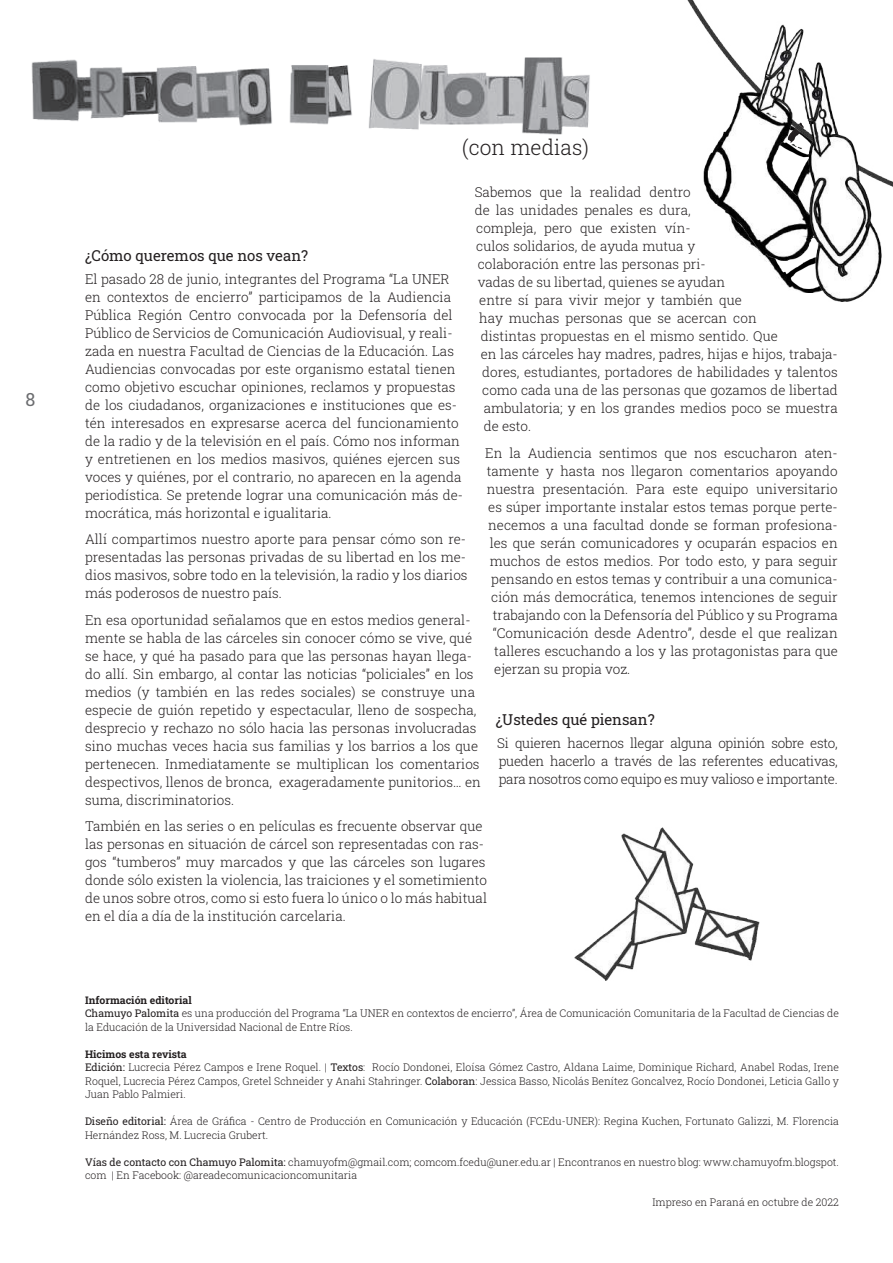
<style>
.page{position:relative;width:893px;height:1263px;background:#fff}
.page>*{position:absolute;margin:0;border:0;box-sizing:border-box;transform-origin:0 0}
.t1{font:300 21px "Roboto Slab";color:#231f20}
.t2{font:18px "Roboto Slab";color:#6c6d70}
.t3{font:15px "Roboto Slab";color:#231f20}
.t4{font:300 13.5px/18px "Roboto Slab";color:#231f20}
.t5{font:300 10.5px/13.5px "Roboto Slab";color:#231f20}
.s1{font-weight:700}
.s2{font-weight:400}
</style>
<div class="page">
<img style="left:31px;top:57px;width:559px;height:78px">
<img style="left:687px;top:0;width:206px;height:302px">
<img style="left:574px;top:827px;width:186px;height:153px">
<h2 class="t2" style="left:26px;top:387px;width:11px">8</h2>
<h1 class="t1" style="left:462px;top:133px;width:128px">(con medias)</h1>
<p class="t4" style="left:475px;top:183px;width:218px">Sabemos que la realidad dentro</p>
<p class="t4" style="left:475px;top:201px;width:218px">de las unidades penales es dura,</p>
<p class="t4" style="left:476px;top:219px;width:216px">compleja, pero que existen vín-</p>
<p class="t4" style="left:476px;top:237px;width:220px">culos solidarios, de ayuda mutua y</p>
<p class="t4" style="left:478px;top:255px;width:229px">colaboración entre las personas pri-</p>
<p class="t4" style="left:478px;top:273px;width:249px">vadas de su libertad, quienes se ayudan</p>
<p class="t4" style="left:479px;top:291px;width:264px">entre sí para vivir mejor y también que</p>
<p class="t4" style="left:479px;top:309px;width:279px">hay muchas personas que se acercan con</p>
<p class="t4" style="left:481px;top:327px;width:299px">distintas propuestas en el mismo sentido. Que</p>
<p class="t4" style="left:481px;top:345px;width:358px">en las cárceles hay madres, padres, hijas e hijos, trabaja-</p>
<p class="t4" style="left:482px;top:363px;width:357px">dores, estudiantes, portadores de habilidades y talentos</p>
<p class="t4" style="left:482px;top:381px;width:357px">como cada una de las personas que gozamos de libertad</p>
<p class="t4" style="left:484px;top:399px;width:355px">ambulatoria; y en los grandes medios poco se muestra</p>
<p class="t4" style="left:484px;top:417px;width:49px">de esto.</p>
<p class="t4" style="left:485px;top:443px;width:354px">En la Audiencia sentimos que nos escucharon aten-</p>
<p class="t4" style="left:487px;top:461px;width:353px">tamente y hasta nos llegaron comentarios apoyando</p>
<p class="t4" style="left:487px;top:479px;width:353px">nuestra presentación. Para este equipo universitario</p>
<p class="t4" style="left:488px;top:497px;width:351px">es súper importante instalar estos temas porque perte-</p>
<p class="t4" style="left:488px;top:515px;width:351px">necemos a una facultad donde se forman profesiona-</p>
<p class="t4" style="left:490px;top:533px;width:349px">les que serán comunicadores y ocuparán espacios en</p>
<p class="t4" style="left:490px;top:551px;width:350px">muchos de estos medios. Por todo esto, y para seguir</p>
<p class="t4" style="left:491px;top:569px;width:348px">pensando en estos temas y contribuir a una comunica-</p>
<p class="t4" style="left:491px;top:587px;width:348px">ción más democrática, tenemos intenciones de seguir</p>
<p class="t4" style="left:493px;top:605px;width:347px">trabajando con la Defensoría del Público y su Programa</p>
<p class="t4" style="left:493px;top:623px;width:346px">“Comunicación desde Adentro”, desde el que realizan</p>
<p class="t4" style="left:494px;top:641px;width:345px">talleres escuchando a los y las protagonistas para que</p>
<p class="t4" style="left:494px;top:659px;width:138px">ejerzan su propia voz.</p>
<p class="t3" style="left:496px;top:710px;width:160px">¿Ustedes qué piensan?</p>
<p class="t4" style="left:497px;top:733px;width:342px;text-align:justify">Si quieren hacernos llegar alguna opinión sobre esto, pueden hacerlo a través de las referentes educativas, para nosotros como equipo es muy valioso e importante.</p>
<p class="t3" style="left:85px;top:246px;width:225px">¿Cómo queremos que nos vean?</p>
<p class="t4" style="left:85px;top:269px;width:379px">El pasado 28 de junio, integrantes del Programa “La UNER en contextos de encierro” participamos de la Audiencia Pública Región Centro convocada por la Defensoría del Público de Servicios de Comunicación Audiovisual, y reali&shy;zada en nuestra Facultad de Ciencias de la Educación. Las Audiencias convocadas por este organismo estatal tienen como objetivo escuchar opiniones, reclamos y propuestas de los ciudadanos, organizaciones e instituciones que es&shy;tén interesados en expresarse acerca del funcionamiento de la radio y de la televisión en el país. Cómo nos informan y entretienen en los medios masivos, quiénes ejercen sus voces y quiénes, por el contrario, no aparecen en la agenda periodística. Se pretende lograr una comunicación más de&shy;mocrática, más horizontal e igualitaria.</p>
<p class="t4" style="left:85px;top:530px;width:384px;text-align:justify">Allí compartimos nuestro aporte para pensar cómo son re&shy;presentadas las personas privadas de su libertad en los me&shy;dios masivos, sobre todo en la televisión, la radio y los diarios más poderosos de nuestro país.</p>
<p class="t4" style="left:85px;top:610px;width:397px">En esa oportunidad señalamos que en estos medios general&shy;mente se habla de las cárceles sin conocer cómo se vive, qué se hace, y qué ha pasado para que las personas hayan llega&shy;do allí. Sin embargo, al contar las noticias “policiales” en los medios (y también en las redes sociales) se construye una especie de guión repetido y espectacular, lleno de sospecha, desprecio y rechazo no sólo hacia las personas involucradas sino muchas veces hacia sus familias y los barrios a los que pertenecen. Inmediatamente se multiplican los comentarios despectivos, llenos de bronca, exageradamente punitorios… en suma, discriminatorios.</p>
<p class="t4" style="left:85px;top:817px;width:404px">También en las series o en películas es frecuente observar que las personas en situación de cárcel son representadas con ras&shy;gos “tumberos” muy marcados y que las cárceles son lugares donde sólo existen la violencia, las traiciones y el sometimiento de unos sobre otros, como si esto fuera lo único o lo más habitual en el día a día de la institución carcelaria.</p>
<p class="t5" style="left:85px;top:993px;width:755px"><span class="s1">Información editorial<br></span><span class="s2">Chamuyo Palomita</span> es una producción del Programa “La UNER en contextos de encierro”, Área de Comunicación Comunitaria de la Facultad de Ciencias de la Educación de la Universidad Nacional de Entre Ríos.</p>
<p class="t5" style="left:85px;top:1047px;width:755px"><span class="s1">Hicimos esta revista<br></span><span class="s2">Edición:</span> Lucrecia Pérez Campos e Irene Roquel. | <span class="s2">Textos</span>: Rocío Dondonei, Eloísa Gómez Castro, Aldana Laime, Dominique Richard, Anabel Rodas, Irene Roquel, Lucrecia Pérez Campos, Gretel Schneider y Anahi Stahringer. <span class="s2">Colaboran</span>: Jessica Basso, Nicolás Benítez Goncalvez, Rocío Dondonei, Leticia Gallo y Juan Pablo Palmieri.</p>
<p class="t5" style="left:85px;top:1115px;width:755px"><span class="s2">Diseño editorial:</span> Área de Gráfica - Centro de Producción en Comunicación y Educación (FCEdu-UNER): Regina Kuchen, Fortunato Galizzi, M. Florencia<br>Hernández Ross, M. Lucrecia Grubert.</p>
<p class="t5" style="left:85px;top:1155px;width:755px"><span class="s2">Vías de contacto con Chamuyo Palomita:</span> chamuyofm@gmail.com; comcom.fcedu@uner.edu.ar | Encontranos en nuestro blog: www.chamuyofm.blogspot. com | En Facebook: @areadecomunicacioncomunitaria</p>
<p class="t5" style="left:652px;top:1196px;width:188px">Impreso en Paraná en octubre de 2022</p>
</div>
